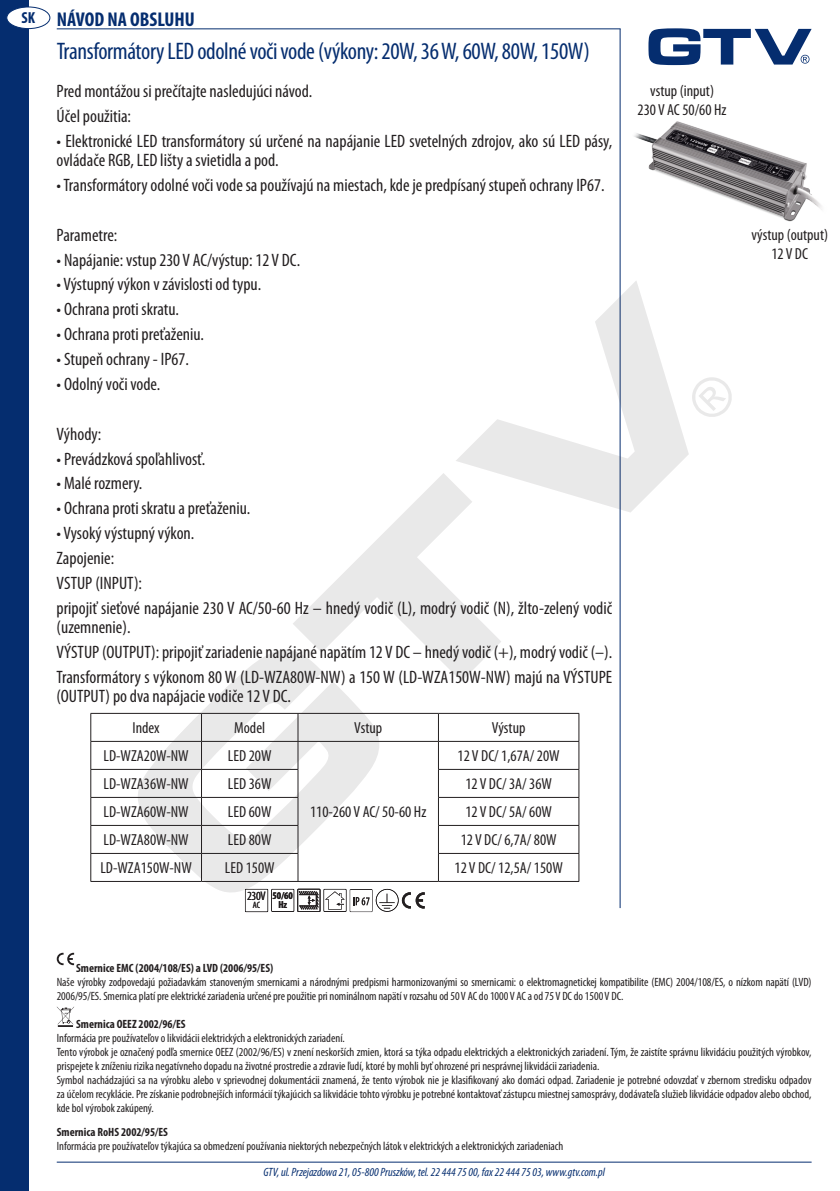
<style>
.page{position:relative;width:840px;height:1191px;background:#fff}
.page>*{position:absolute;margin:0;border:0;box-sizing:border-box;transform-origin:0 0}
.t1{font:condensed 24px "Myriad Pro";letter-spacing:-.015em;color:#052d6f}
.t2{font:700 condensed 20px "Myriad Pro";color:#052d6f}
.t3{font:condensed 18px/19.2px "Myriad Pro";color:#231f20}
.t4{font:condensed 16px "Myriad Pro";color:#231f20}
.t5{font:700 condensed 16px "Myriad Pro";color:#052d6f}
.t6{font:condensed 12.4px "Myriad Pro";color:#231f20}
.t7{font:condensed 12px/14px "Myriad Pro";color:#231f20}
.t8{font:700 condensed 12px "Myriad Pro";color:#231f20}
.t9{font:italic condensed 12px "Myriad Pro";color:#052d6f}
.t10{font:700 condensed 10.2px/9.2px "Myriad Pro";color:#231f20;text-align:center}
.t11{font:condensed 9.2px "Myriad Pro";color:#231f20}
</style>
<div class="page">
<hr style="left:57px;top:28px;width:563px;height:1px;background:#052d6f">
<hr style="left:619px;top:29px;width:1px;height:879px;background:#052d6f">
<hr style="left:57px;top:1161px;width:754px;height:1px;background:#052d6f">
<div style="left:0;top:0;width:28px;height:1191px;background:#052d6f"></div>
<svg style="left:136px;top:280px;width:552px;height:615px"></svg>
<svg style="left:692px;top:377px;width:39px;height:40px"></svg>
<svg style="left:648px;top:28px;width:163px;height:37px"></svg>
<svg style="left:57px;top:952px;width:17px;height:13px"></svg>
<svg style="left:57px;top:1006px;width:17px;height:21px"></svg>
<div style="left:7px;top:7px;width:43px;height:22px;background:#fff;border-radius:50%"></div>
<div style="left:6px;top:7px;width:44px;height:22px;border:1px solid #052d6f;border-radius:50%"></div>
<hr style="left:90px;top:713px;width:111px;height:1px;background:#231f20">
<hr style="left:201px;top:713px;width:97px;height:1px;background:#231f20">
<hr style="left:298px;top:713px;width:140px;height:1px;background:#231f20">
<hr style="left:438px;top:713px;width:141px;height:1px;background:#231f20">
<hr style="left:90px;top:741px;width:111px;height:1px;background:#231f20">
<hr style="left:201px;top:741px;width:97px;height:1px;background:#231f20">
<hr style="left:298px;top:741px;width:140px;height:1px;background:#231f20">
<hr style="left:438px;top:741px;width:141px;height:1px;background:#231f20">
<hr style="left:90px;top:769px;width:111px;height:1px;background:#231f20">
<hr style="left:201px;top:769px;width:97px;height:1px;background:#231f20">
<hr style="left:438px;top:769px;width:141px;height:1px;background:#231f20">
<hr style="left:90px;top:797px;width:111px;height:1px;background:#231f20">
<hr style="left:201px;top:797px;width:97px;height:1px;background:#231f20">
<hr style="left:438px;top:797px;width:141px;height:1px;background:#231f20">
<hr style="left:90px;top:825px;width:111px;height:1px;background:#231f20">
<hr style="left:201px;top:825px;width:97px;height:1px;background:#231f20">
<hr style="left:438px;top:825px;width:141px;height:1px;background:#231f20">
<hr style="left:90px;top:853px;width:111px;height:1px;background:#231f20">
<svg style="left:90px;top:713px;width:1px;height:168px"></svg>
<hr style="left:201px;top:853px;width:97px;height:1px;background:#231f20">
<svg style="left:201px;top:713px;width:1px;height:168px"></svg>
<svg style="left:297px;top:713px;width:1px;height:168px"></svg>
<hr style="left:438px;top:853px;width:141px;height:1px;background:#231f20">
<svg style="left:438px;top:713px;width:1px;height:168px"></svg>
<svg style="left:578px;top:713px;width:1px;height:168px"></svg>
<hr style="left:90px;top:881px;width:111px;height:1px;background:#231f20">
<hr style="left:201px;top:881px;width:97px;height:1px;background:#231f20">
<hr style="left:298px;top:881px;width:140px;height:1px;background:#231f20">
<hr style="left:438px;top:881px;width:141px;height:1px;background:#231f20">
<img style="left:634px;top:121px;width:188px;height:101px">
<svg style="left:245px;top:889px;width:179px;height:23px"></svg>
<p class="t5" style="left:21px;top:8px;width:15px">SK</p>
<p class="t2" style="left:57px;top:7px;width:140px">NÁVOD NA OBSLUHU</p>
<p class="t1" style="left:57px;top:37px;width:534px">Transformátory LED odolné voči vode (výkony: 20W, 36 W, 60W, 80W, 150W)</p>
<p class="t3" style="left:57px;top:81px;width:257px">Pred montážou si prečítajte nasledujúci návod.</p>
<p class="t3" style="left:57px;top:106px;width:76px">Účel použitia:</p>
<p class="t3" style="left:57px;top:131px;width:557px">• Elektronické LED transformátory sú určené na napájanie LED svetelných zdrojov, ako sú LED pásy, ovládače RGB, LED lišty a svietidla a pod.</p>
<p class="t3" style="left:57px;top:175px;width:549px">• Transformátory odolné voči vode sa používajú na miestach, kde je predpísaný stupeň ochrany IP67.</p>
<p class="t3" style="left:57px;top:225px;width:62px">Parametre:</p>
<p class="t3" style="left:57px;top:250px;width:245px">• Napájanie: vstup 230 V AC/výstup: 12 V DC.</p>
<p class="t3" style="left:57px;top:275px;width:206px">• Výstupný výkon v závislosti od typu.</p>
<p class="t3" style="left:57px;top:299px;width:124px">• Ochrana proti skratu.</p>
<p class="t3" style="left:57px;top:324px;width:149px">• Ochrana proti preťaženiu.</p>
<p class="t3" style="left:57px;top:349px;width:134px">• Stupeň ochrany - IP67.</p>
<p class="t3" style="left:57px;top:374px;width:105px">• Odolný voči vode.</p>
<p class="t3" style="left:57px;top:424px;width:46px">Výhody:</p>
<p class="t3" style="left:57px;top:449px;width:150px">• Prevádzková spoľahlivosť.</p>
<p class="t3" style="left:57px;top:473px;width:87px">• Malé rozmery.</p>
<p class="t3" style="left:57px;top:498px;width:195px">• Ochrana proti skratu a preťaženiu.</p>
<p class="t3" style="left:57px;top:523px;width:139px">• Vysoký výstupný výkon.</p>
<p class="t3" style="left:57px;top:548px;width:59px">Zapojenie:</p>
<p class="t3" style="left:57px;top:573px;width:87px">VSTUP (INPUT):</p>
<p class="t3" style="left:57px;top:598px;width:556px">pripojiť sieťové napájanie 230 V AC/50-60 Hz – hnedý vodič (L), modrý vodič (N), žlto-zelený vodič (uzemnenie).</p>
<p class="t3" style="left:57px;top:642px;width:557px">VÝSTUP (OUTPUT): pripojiť zariadenie napájané napätím 12 V DC – hnedý vodič (+), modrý vodič (–).</p>
<p class="t3" style="left:57px;top:667px;width:556px">Transformátory s výkonom 80 W (LD-WZA80W-NW) a 150 W (LD-WZA150W-NW) majú na VÝSTUPE (OUTPUT) po dva napájacie vodiče 12 V DC.</p>
<p class="t4" style="left:132px;top:718px;width:29px">Index</p>
<p class="t4" style="left:234px;top:718px;width:32px">Model</p>
<p class="t4" style="left:354px;top:718px;width:29px">Vstup</p>
<p class="t4" style="left:491px;top:718px;width:35px">Výstup</p>
<p class="t4" style="left:103px;top:746px;width:87px">LD-WZA20W-NW</p>
<p class="t4" style="left:228px;top:746px;width:45px">LED 20W</p>
<p class="t4" style="left:457px;top:746px;width:103px">12 V DC/ 1,67A/ 20W</p>
<p class="t4" style="left:103px;top:774px;width:87px">LD-WZA36W-NW</p>
<p class="t4" style="left:228px;top:774px;width:45px">LED 36W</p>
<p class="t4" style="left:465px;top:774px;width:88px">12 V DC/ 3A/ 36W</p>
<p class="t4" style="left:103px;top:802px;width:87px">LD-WZA60W-NW</p>
<p class="t4" style="left:228px;top:802px;width:45px">LED 60W</p>
<p class="t4" style="left:465px;top:802px;width:88px">12 V DC/ 5A/ 60W</p>
<p class="t4" style="left:103px;top:830px;width:87px">LD-WZA80W-NW</p>
<p class="t4" style="left:228px;top:830px;width:45px">LED 80W</p>
<p class="t4" style="left:460px;top:830px;width:97px">12 V DC/ 6,7A/ 80W</p>
<p class="t4" style="left:100px;top:858px;width:93px">LD-WZA150W-NW</p>
<p class="t4" style="left:225px;top:858px;width:51px">LED 150W</p>
<p class="t4" style="left:454px;top:858px;width:110px">12 V DC/ 12,5A/ 150W</p>
<p class="t4" style="left:310px;top:802px;width:118px">110-260 V AC/ 50-60 Hz</p>
<p class="t6" style="left:247px;top:888px;width:20px">230V</p>
<p class="t11" style="left:253px;top:899px;width:9px">AC</p>
<p class="t10" style="left:272px;top:891px;width:22px">50/60<br>Hz</p>
<p class="t4" style="left:649px;top:81px;width:65px">vstup (input)</p>
<p class="t4" style="left:637px;top:100px;width:90px">230 V AC 50/60 Hz</p>
<p class="t4" style="left:751px;top:225px;width:78px">výstup (output)</p>
<p class="t4" style="left:771px;top:244px;width:38px">12 V DC</p>
<p class="t8" style="left:76px;top:960px;width:198px">Smernice EMC (2004/108/ES) a LVD (2006/95/ES)</p>
<p class="t7" style="left:57px;top:975px;width:756px">Naše výrobky zodpovedajú požiadavkám stanoveným smernicami a národnými predpismi harmonizovanými so smernicami: o elektromagnetickej kompatibilite (EMC) 2004/108/ES, o nízkom napätí (LVD)<br>2006/95/ES. Smernica platí pre elektrické zariadenia určené pre použitie pri nominálnom napätí v rozsahu od 50 V AC do 1000 V AC a od 75 V DC do 1500 V DC.</p>
<p class="t8" style="left:76px;top:1016px;width:111px">Smernica OEEZ 2002/96/ES</p>
<p class="t7" style="left:57px;top:1031px;width:289px">Informácia pre používateľov o likvidácii elektrických a elektronických zariadení.</p>
<p class="t7" style="left:57px;top:1045px;width:755px">Tento výrobok je označený podľa smernice OEEZ (2002/96/ES) v znení neskorších zmien, ktorá sa týka odpadu elektrických a elektronických zariadení. Tým, že zaistíte správnu likvidáciu použitých výrobkov, prispejete k zníženiu rizika negatívneho dopadu na životné prostredie a zdravie ľudí, ktoré by mohli byť ohrozené pri nesprávnej likvidácii zariadenia.</p>
<p class="t7" style="left:57px;top:1073px;width:755px;text-align:justify">Symbol nachádzajúci sa na výrobku alebo v sprievodnej dokumentácii znamená, že tento výrobok nie je klasifikovaný ako domáci odpad. Zariadenie je potrebné odovzdať v zbernom stredisku odpadov za účelom recyklácie. Pre získanie podrobnejších informácií týkajúcich sa likvidácie tohto výrobku je potrebné kontaktovať zástupcu miestnej samosprávy, dodávateľa služieb likvidácie odpadov alebo obchod, kde bol výrobok zakúpený.</p>
<p class="t8" style="left:57px;top:1124px;width:113px">Smernica RoHS 2002/95/ES</p>
<p class="t7" style="left:57px;top:1139px;width:508px">Informácia pre používateľov týkajúca sa obmedzení používania niektorých nebezpečných látok v elektrických a elektronických zariadeniach</p>
<p class="t9" style="left:263px;top:1164px;width:343px">GTV, ul. Przejazdowa 21, 05-800 Pruszków, tel. 22 444 75 00, fax 22 444 75 03, www.gtv.com.pl</p>
</div>
